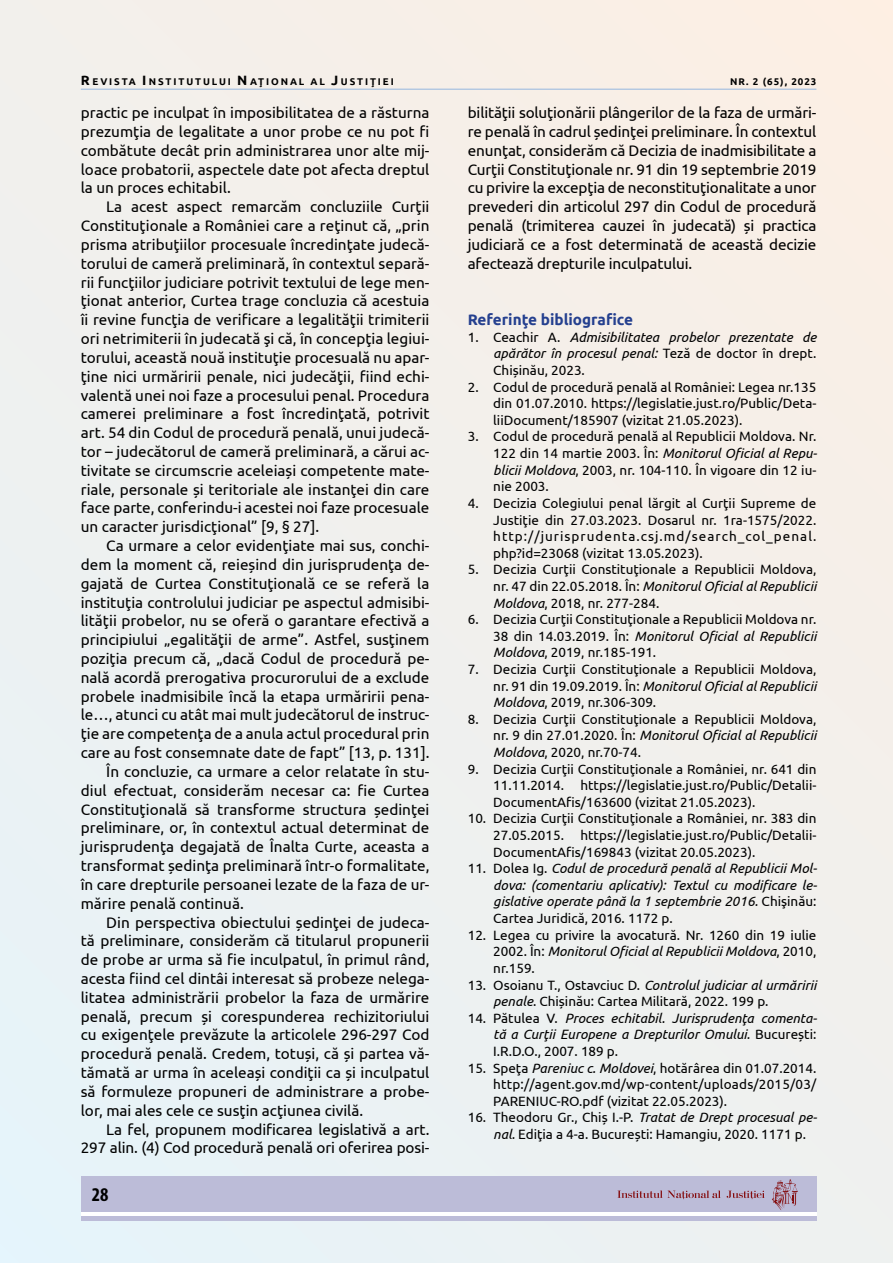
<style>
.page{position:relative;width:893px;height:1263px;background:#f1f0ed}
.page>*{position:absolute;margin:0;border:0;box-sizing:border-box;transform-origin:0 0}
.t1{font:700 condensed 19.5px "Myriad Pro";color:#000}
.t2{font:15.3px/18.8px "Ubuntu";color:#000;text-align:justify}
.t3{font:700 15.3px "Ubuntu";color:#25408f}
.t4{font:13.5px/16.6px "Ubuntu";color:#000;text-align:justify}
.t5{font:italic 13.5px/16.6px "Ubuntu";color:#000;text-align:justify}
.t6{font:700 9.75px "Ubuntu";letter-spacing:.195em;color:#000}
.s1{font-size:13.5px}
.s2{font-style:normal}
.s3{font-style:italic}
</style>
<div class="page">
<hr style="left:81px;top:89px;width:735px;height:1px;background:#95b6df">
<div style="left:81px;top:1176px;width:735px;height:45px;background:#bcbcd8"></div>
<hr style="left:81px;top:1213px;width:735px;height:3px;background:#fff">
<svg style="left:617px;top:1190px;width:104px;height:9px"></svg>
<svg style="left:727px;top:1190px;width:38px;height:9px"></svg>
<svg style="left:772px;top:1179px;width:26px;height:31px"></svg>
<p class="t6" style="left:81px;top:76px;width:315px"><span class="s1">R</span>EVISTA <span class="s1">I</span>NSTITUTULUI <span class="s1">N</span>AŢIONAL AL <span class="s1">J</span>USTIŢIEI</p>
<p class="t6" style="left:730px;top:75px;width:88px">NR. 2 (65), 2023</p>
<p class="t2" style="left:81px;top:103px;width:350px">practic pe inculpat în imposibilitatea de a răsturna prezumţia de legalitate a unor probe ce nu pot fi combătute decât prin administrarea unor alte mij&shy;loace probatorii, aspectele date pot afecta dreptul la un proces echitabil.</p>
<p class="t2" style="left:81px;top:197px;width:350px;text-indent:26px">La acest aspect remarcăm concluziile Curţii Constituţionale a României care a reţinut că, „prin prisma atribuţiilor procesuale încredinţate judecă&shy;torului de cameră preliminară, în contextul separă&shy;rii funcţiilor judiciare potrivit textului de lege men&shy;ţionat anterior, Curtea trage concluzia că acestuia îi revine funcţia de verificare a legalităţii trimiterii ori netrimiterii în judecată şi că, în concepţia legiui&shy;torului, această nouă instituţie procesuală nu apar&shy;ţine nici urmăririi penale, nici judecăţii, fiind echi&shy;valentă unei noi faze a procesului penal. Procedura camerei preliminare a fost încredinţată, potrivit art. 54 din Codul de procedură penală, unui judecă&shy;tor – judecătorul de cameră preliminară, a cărui ac&shy;tivitate se circumscrie aceleiași competente mate&shy;riale, personale și teritoriale ale instanţei din care face parte, conferindu-i acestei noi faze procesuale un caracter jurisdicţional” [9, § 27].</p>
<p class="t2" style="left:106px;top:536px;width:325px">Ca urmare a celor evidenţiate mai sus, conchi-</p>
<p class="t2" style="left:81px;top:555px;width:350px">dem la moment că, reieșind din jurisprudenţa de-</p>
<p class="t2" style="left:81px;top:573px;width:350px">gajată de Curtea Constituţională ce se referă la</p>
<p class="t2" style="left:81px;top:592px;width:350px">instituţia controlului judiciar pe aspectul admisibi-</p>
<p class="t2" style="left:81px;top:611px;width:350px">lităţii probelor, nu se oferă o garantare efectivă a</p>
<p class="t2" style="left:81px;top:630px;width:350px">principiului „egalităţii de arme”. Astfel, susţinem</p>
<p class="t2" style="left:81px;top:649px;width:350px">poziţia precum că, „dacă Codul de procedură pe-</p>
<p class="t2" style="left:81px;top:667px;width:350px">nală acordă prerogativa procurorului de a exclude</p>
<p class="t2" style="left:81px;top:686px;width:350px">probele inadmisibile încă la etapa urmăririi pena-</p>
<p class="t2" style="left:81px;top:705px;width:350px">le…, atunci cu atât mai mult judecătorul de instruc-</p>
<p class="t2" style="left:81px;top:724px;width:350px">ţie are competenţa de a anula actul procedural prin</p>
<p class="t2" style="left:81px;top:743px;width:350px">care au fost consemnate date de fapt” [13, p. 131].</p>
<p class="t2" style="left:106px;top:762px;width:325px">În concluzie, ca urmare a celor relatate în stu-</p>
<p class="t2" style="left:81px;top:780px;width:350px">diul efectuat, considerăm necesar ca: fie Curtea</p>
<p class="t2" style="left:81px;top:799px;width:350px">Constituţională să transforme structura ședinţei</p>
<p class="t2" style="left:81px;top:818px;width:350px">preliminare, or, în contextul actual determinat de</p>
<p class="t2" style="left:81px;top:837px;width:350px">jurisprudenţa degajată de Înalta Curte, aceasta a</p>
<p class="t2" style="left:81px;top:856px;width:350px">transformat ședinţa preliminară într-o formalitate,</p>
<p class="t2" style="left:81px;top:874px;width:350px">în care drepturile persoanei lezate de la faza de ur-</p>
<p class="t2" style="left:81px;top:893px;width:165px">mărire penală continuă.</p>
<p class="t2" style="left:106px;top:912px;width:325px">Din perspectiva obiectului ședinţei de judeca-</p>
<p class="t2" style="left:81px;top:931px;width:350px">tă preliminare, considerăm că titularul propunerii</p>
<p class="t2" style="left:81px;top:950px;width:350px">de probe ar urma să fie inculpatul, în primul rând,</p>
<p class="t2" style="left:81px;top:969px;width:350px">acesta fiind cel dintâi interesat să probeze nelega-</p>
<p class="t2" style="left:81px;top:987px;width:350px">litatea administrării probelor la faza de urmărire</p>
<p class="t2" style="left:81px;top:1006px;width:350px">penală, precum și corespunderea rechizitoriului</p>
<p class="t2" style="left:81px;top:1025px;width:350px">cu exigenţele prevăzute la articolele 296-297 Cod</p>
<p class="t2" style="left:81px;top:1044px;width:350px">procedură penală. Credem, totuși, că și partea vă-</p>
<p class="t2" style="left:81px;top:1063px;width:350px">tămată ar urma în aceleași condiţii ca și inculpatul</p>
<p class="t2" style="left:81px;top:1081px;width:350px">să formuleze propuneri de administrare a probe-</p>
<p class="t2" style="left:81px;top:1100px;width:284px">lor, mai ales cele ce susţin acţiunea civilă.</p>
<p class="t2" style="left:106px;top:1119px;width:325px">La fel, propunem modificarea legislativă a art.</p>
<p class="t2" style="left:81px;top:1138px;width:350px">297 alin. (4) Cod procedură penală ori oferirea posi-</p>
<p class="t1" style="left:92px;top:1182px;width:18px">28</p>
<p class="t2" style="left:468px;top:103px;width:350px">bilităţii soluţionării plângerilor de la faza de urmări&shy;re penală în cadrul ședinţei preliminare. În contextul enunţat, considerăm că Decizia de inadmisibilitate a Curţii Constituţionale nr. 91 din 19 septembrie 2019 cu privire la excepţia de neconstituţionalitate a unor prevederi din articolul 297 din Codul de procedură penală (trimiterea cauzei în judecată) și practica judiciară ce a fost determinată de această decizie afectează drepturile inculpatului.</p>
<p class="t3" style="left:468px;top:310px;width:167px">Referinţe bibliografice</p>
<p class="t5" style="left:493px;top:328px;width:325px;text-indent:-26px"><span class="s2">1. Ceachir A.</span> Admisibilitatea probelor prezentate de apărător în procesul penal: <span class="s2">Teză de doctor în drept.<br>Chișinău, 2023.</span></p>
<p class="t4" style="left:493px;top:378px;width:325px;text-indent:-26px">2. Codul de procedură penală al României: Legea nr.135 din 01.07.2010. https://legislatie.just.ro/Public/Deta&shy;liiDocument/185907 (vizitat 21.05.2023).</p>
<p class="t4" style="left:493px;top:428px;width:325px;text-indent:-26px">3. Codul de procedură penală al Republicii Moldova. Nr.<br>122 din 14 martie 2003. În: <span class="s3">Monitorul Oficial al Repu&shy;blicii Moldova</span>, 2003, nr. 104-110. În vigoare din 12 iu&shy;nie 2003.</p>
<p class="t4" style="left:493px;top:494px;width:325px;text-indent:-26px">4. Decizia Colegiului penal lărgit al Curţii Supreme de Justiţie din 27.03.2023. Dosarul nr. 1ra-1575/2022. http://jurisprudenta.csj.md/search_col_penal. php?id=23068 (vizitat 13.05.2023).</p>
<p class="t4" style="left:493px;top:561px;width:325px;text-indent:-26px">5. Decizia Curţii Constituţionale a Republicii Moldova, nr. 47 din 22.05.2018. În: <span class="s3">Monitorul Oficial al Republicii Moldova</span>, 2018, nr. 277-284.</p>
<p class="t4" style="left:493px;top:611px;width:325px;text-indent:-26px">6. Decizia Curţii Constituţionale a Republicii Moldova nr.<br>38 din 14.03.2019. În: <span class="s3">Monitorul Oficial al Republicii Moldova</span>, 2019, nr.185-191.</p>
<p class="t4" style="left:493px;top:660px;width:325px;text-indent:-26px">7. Decizia Curţii Constituţionale a Republicii Moldova, nr. 91 din 19.09.2019. În: <span class="s3">Monitorul Oficial al Republicii Moldova</span>, 2019, nr.306-309.</p>
<p class="t4" style="left:493px;top:710px;width:325px;text-indent:-26px">8. Decizia Curţii Constituţionale a Republicii Moldova, nr. 9 din 27.01.2020. În: <span class="s3">Monitorul Oficial al Republicii Moldova</span>, 2020, nr.70-74.</p>
<p class="t4" style="left:493px;top:760px;width:325px;text-indent:-26px">9. Decizia Curţii Constituţionale a României, nr. 641 din 11.11.2014. https://legislatie.just.ro/Public/Detalii-DocumentAfis/163600 (vizitat 21.05.2023).</p>
<p class="t4" style="left:493px;top:810px;width:325px;text-indent:-26px">10. Decizia Curţii Constituţionale a României, nr. 383 din 27.05.2015. https://legislatie.just.ro/Public/Detalii-DocumentAfis/169843 (vizitat 20.05.2023).</p>
<p class="t5" style="left:493px;top:860px;width:325px;text-indent:-26px"><span class="s2">11. Dolea Ig.</span> Codul de procedură penală al Republicii Mol&shy;dova: (comentariu aplicativ): Textul cu modificare le&shy;gislative operate până la 1 septembrie 2016. <span class="s2">Chişinău:<br>Cartea Juridică, 2016. 1172 p.</span></p>
<p class="t4" style="left:493px;top:926px;width:325px;text-indent:-26px">12. Legea cu privire la avocatură. Nr. 1260 din 19 iulie 2002. În: <span class="s3">Monitorul Oficial al Republicii Moldova</span>, 2010, nr.159.</p>
<p class="t4" style="left:493px;top:976px;width:325px;text-indent:-26px">13. Osoianu T., Ostavciuc D. <span class="s3">Controlul judiciar al urmăririi penale</span>. Chișinău: Cartea Militară, 2022. 199 p.</p>
<p class="t5" style="left:493px;top:1009px;width:325px;text-indent:-26px"><span class="s2">14. Pătulea V.</span> Proces echitabil. Jurisprudenţa comenta&shy;tă a Curţii Europene a Drepturilor Omului. <span class="s2">București:<br>I.R.D.O., 2007. 189 p.</span></p>
<p class="t4" style="left:493px;top:1059px;width:325px;text-indent:-26px">15. Speţa <span class="s3">Pareniuc c. Moldovei</span>, hotărârea din 01.07.2014. http://agent.gov.md/wp-content/uploads/2015/03/ PARENIUC-RO.pdf (vizitat 22.05.2023).</p>
<p class="t4" style="left:493px;top:1109px;width:325px;text-indent:-26px">16. Theodoru Gr., Chiș I.-P. <span class="s3">Tratat de Drept procesual pe&shy;nal.</span> Ediţia a 4-a. București: Hamangiu, 2020. 1171 p.</p>
</div>
